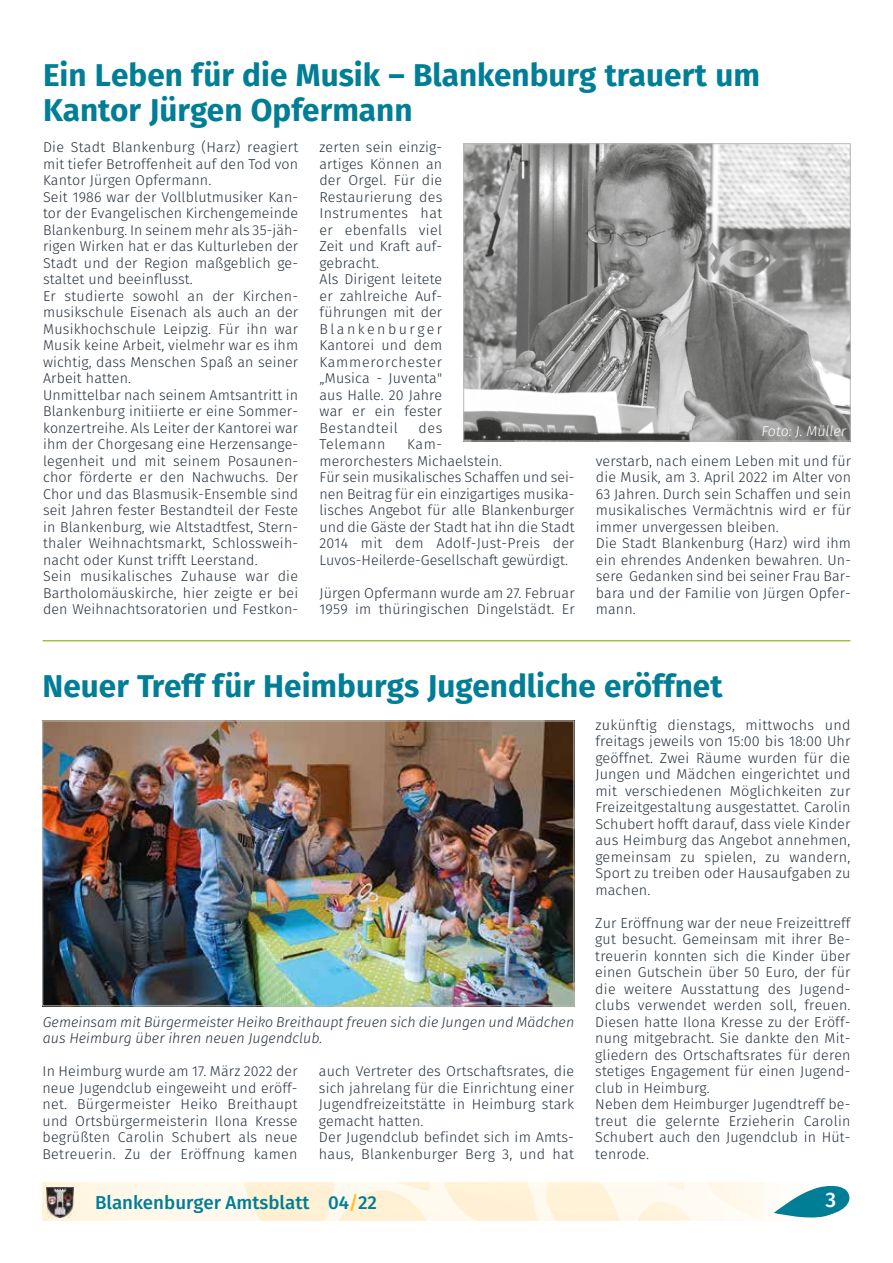
<style>
.page{position:relative;width:893px;height:1263px;background:#fff}
.page>*{position:absolute;margin:0;border:0;box-sizing:border-box;transform-origin:0 0}
.t1{font:700 31.5px/34.5px "Fira Sans";color:#007e96}
.t2{font:500 21px "Fira Sans";color:#fff}
.t3{font:500 18.75px "Fira Sans";color:#007e96}
.t4{font:300 14.25px/16.5px "Fira Sans";letter-spacing:.01em;color:#25303b}
.t5{font:italic 300 14.25px/16.5px "Fira Sans";color:#25303b}
.t6{font:italic 300 14.25px "Fira Sans";color:#fff}
.t7{font:300 14.25px "Fira Sans";letter-spacing:.045em;color:#25303b}
.s1{color:#fcbf2c}
</style>
<div class="page">
<img style="left:43px;top:1182px;width:721px;height:38px">
<svg style="left:774px;top:1185px;width:76px;height:33px"></svg>
<img style="left:47px;top:1187px;width:27px;height:30px">
<img style="left:45px;top:723px;width:527px;height:281px">
<div style="left:43px;top:721px;width:531px;height:285px;border:1px solid #b8b9b0"></div>
<hr style="left:43px;top:640px;width:807px;height:1px;background:#9fc63b">
<img style="left:465px;top:146px;width:383px;height:293px">
<div style="left:463px;top:144px;width:387px;height:297px;border:1px solid #b8b9b0"></div>
<h1 class="t1" style="left:43px;top:60px;width:718px">Ein Leben für die Musik – Blankenburg trauert um<br>Kantor Jürgen Opfermann</h1>
<p class="t4" style="left:43px;top:140px;width:257px">Die Stadt Blankenburg (Harz) reagiert mit tiefer Betroffenheit auf den Tod von Kantor Jürgen Opfermann.<br>Seit 1986 war der Vollblutmusiker Kan&shy;tor der Evangelischen Kirchengemeinde Blankenburg. In seinem mehr als 35-jäh&shy;rigen Wirken hat er das Kulturleben der Stadt und der Region maßgeblich ge&shy;staltet und beeinflusst.<br>Er studierte sowohl an der Kirchen&shy;musikschule Eisenach als auch an der Musikhochschule Leipzig. Für ihn war Musik keine Arbeit, vielmehr war es ihm wichtig, dass Menschen Spaß an seiner Arbeit hatten.<br>Unmittelbar nach seinem Amtsantritt in Blankenburg initiierte er eine Sommer&shy;konzertreihe. Als Leiter der Kantorei war ihm der Chorgesang eine Herzensange&shy;legenheit und mit seinem Posaunen&shy;chor förderte er den Nachwuchs. Der Chor und das Blasmusik-Ensemble sind seit Jahren fester Bestandteil der Feste in Blankenburg, wie Altstadtfest, Stern&shy;thaler Weihnachtsmarkt, Schlossweih&shy;nacht oder Kunst trifft Leerstand.<br>Sein musikalisches Zuhause war die Bartholomäuskirche, hier zeigte er bei den Weihnachtsoratorien und Festkon-</p>
<p class="t4" style="left:319px;top:140px;width:124px">zerten sein einzig&shy;artiges Können an der Orgel. Für die<br>Restaurierung des<br>Instrumentes hat er ebenfalls viel<br>Zeit und Kraft auf&shy;gebracht.<br>Als Dirigent leitete er zahlreiche Auf&shy;führungen mit der<br>Blankenburger<br>Kantorei und dem<br>Kammerorchester „Musica - Juventa" aus Halle. 20 Jahre war er ein fester<br>Bestandteil</p>
<p class="t4" style="left:419px;top:421px;width:25px">des</p>
<p class="t6" style="left:761px;top:421px;width:86px">Foto: J. Müller</p>
<p class="t7" style="left:319px;top:434px;width:68px">Telemann</p>
<p class="t4" style="left:319px;top:437px;width:257px;text-indent:88px">Kam-<br>merorchesters Michaelstein.<br>Für sein musikalisches Schaffen und sei&shy;nen Beitrag für ein einzigartiges musika&shy;lisches Angebot für alle Blankenburger und die Gäste der Stadt hat ihn die Stadt 2014 mit dem Adolf-Just-Preis der Luvos-Heilerde-Gesellschaft gewürdigt.</p>
<p class="t4" style="left:319px;top:586px;width:257px">Jürgen Opfermann wurde am 27. Februar<br>1959 im thüringischen Dingelstädt. Er</p>
<p class="t4" style="left:596px;top:454px;width:257px">verstarb, nach einem Leben mit und für die Musik, am 3. April 2022 im Alter von 63 Jahren. Durch sein Schaffen und sein musikalisches Vermächtnis wird er für immer unvergessen bleiben.<br>Die Stadt Blankenburg (Harz) wird ihm ein ehrendes Andenken bewahren. Un&shy;sere Gedanken sind bei seiner Frau Bar&shy;bara und der Familie von Jürgen Opfer&shy;mann.</p>
<h1 class="t1" style="left:43px;top:671px;width:681px">Neuer Treff für Heimburgs Jugendliche eröffnet</h1>
<p class="t5" style="left:43px;top:1015px;width:533px">Gemeinsam mit Bürgermeister Heiko Breithaupt freuen sich die Jungen und Mädchen aus Heimburg über ihren neuen Jugendclub.</p>
<p class="t4" style="left:43px;top:1064px;width:257px;text-align:justify">In Heimburg wurde am 17. März 2022 der neue Jugendclub eingeweiht und eröff&shy;net. Bürgermeister Heiko Breithaupt und Ortsbürgermeisterin Ilona Kresse begrüßten Carolin Schubert als neue Betreuerin. Zu der Eröffnung kamen</p>
<p class="t4" style="left:319px;top:1064px;width:257px">auch Vertreter des Ortschaftsrates, die sich jahrelang für die Einrichtung einer Jugendfreizeitstätte in Heimburg stark gemacht hatten.<br>Der Jugendclub befindet sich im Amts&shy;haus, Blankenburger Berg 3, und hat</p>
<p class="t4" style="left:595px;top:717px;width:257px;text-align:justify">zukünftig dienstags, mittwochs und freitags jeweils von 15:00 bis 18:00 Uhr geöffnet. Zwei Räume wurden für die Jungen und Mädchen eingerichtet und mit verschiedenen Möglichkeiten zur Freizeitgestaltung ausgestattet. Carolin Schubert hofft darauf, dass viele Kinder aus Heimburg das Angebot annehmen, gemeinsam zu spielen, zu wandern, Sport zu treiben oder Hausaufgaben zu machen.</p>
<p class="t4" style="left:595px;top:915px;width:257px">Zur Eröffnung war der neue Freizeittreff gut besucht. Gemeinsam mit ihrer Be&shy;treuerin konnten sich die Kinder über einen Gutschein über 50 Euro, der für die weitere Ausstattung des Jugend&shy;clubs verwendet werden soll, freuen.<br>Diesen hatte Ilona Kresse zu der Eröff&shy;nung mitgebracht. Sie dankte den Mit&shy;gliedern des Ortschaftsrates für deren stetiges Engagement für einen Jugend&shy;club in Heimburg.<br>Neben dem Heimburger Jugendtreff be&shy;treut die gelernte Erzieherin Carolin Schubert auch den Jugendclub in Hüt&shy;tenrode.</p>
<h3 class="t3" style="left:95px;top:1189px;width:283px">Blankenburger Amtsblatt 04<span class="s1">/</span>22</h3>
<h2 class="t2" style="left:825px;top:1185px;width:12px">3</h2>
</div>
